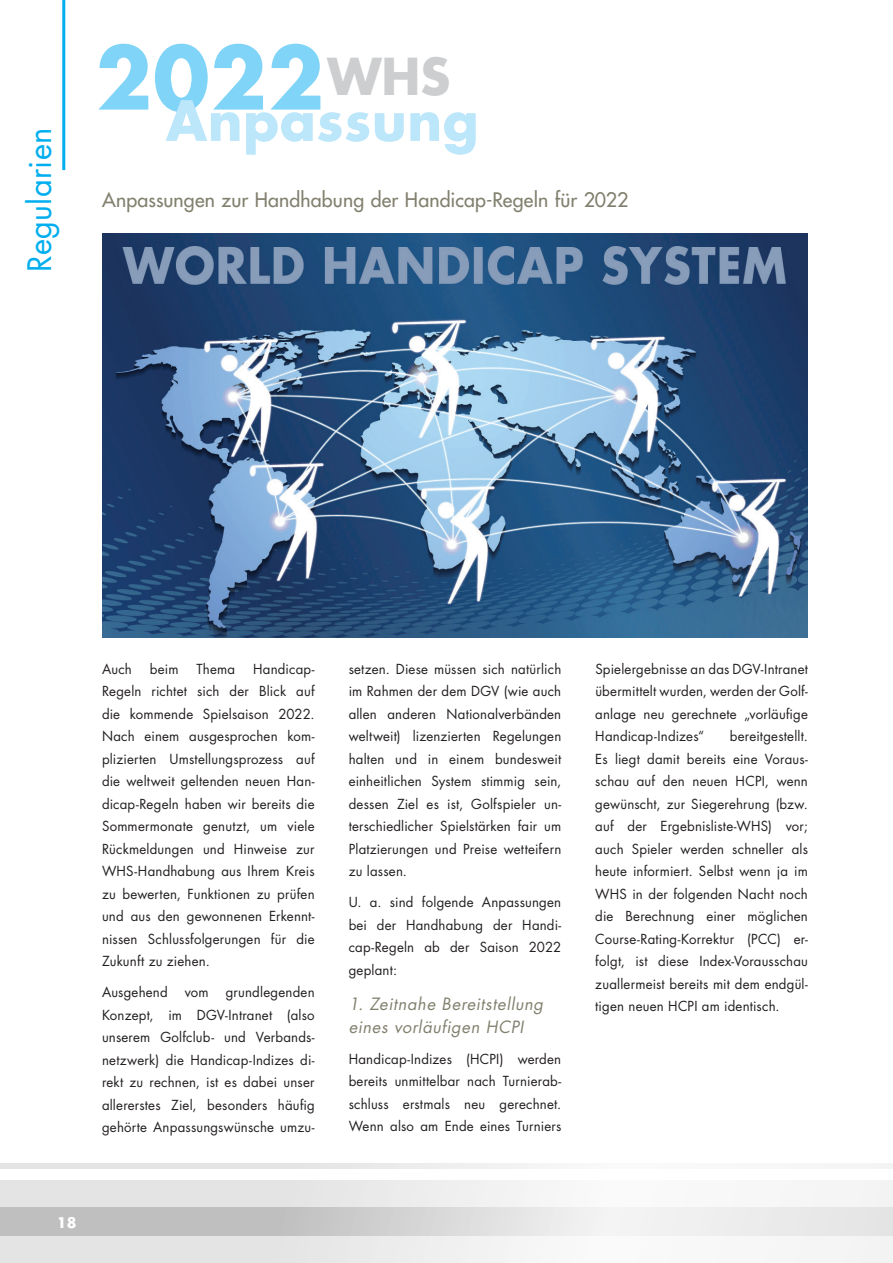
<style>
.page{position:relative;width:893px;height:1263px;background:#fff}
.page>*{position:absolute;margin:0;border:0;box-sizing:border-box;transform-origin:0 0}
.t1{font:700 84.15px "Futura LT";color:#80d4f7}
.t2{font:700 54px "Futura LT";letter-spacing:.01em;color:#bce6fa}
.t3{font:31.5px "Futura LT";letter-spacing:.01em;color:#00aeef}
.t4{font:19.5px "Futura LT";letter-spacing:.01em;color:#82806e}
.t5{font:italic 16.5px/22.5px "Futura LT";letter-spacing:.035em;color:#82806e}
.t6{font:700 14.25px "Futura LT";color:#fff}
.t7{font:13.5px/22.5px "Futura LT";letter-spacing:.015em;color:#231f20;text-align:justify}
</style>
<div class="page">
<hr style="left:62px;top:0;width:3px;height:170px;background:#00aeef">
<div style="left:0;top:1163px;width:893px;height:6px;background:#eee"></div>
<div style="left:0;top:1180px;width:893px;height:55px;background:#eee"></div>
<svg style="left:0;top:1208px;width:893px;height:55px"></svg>
<img style="left:102px;top:234px;width:706px;height:404px">
<h3 class="t3" style="left:19px;top:272px;width:146px;rotate:-90deg">Regularien</h3>
<h1 class="t1" style="left:96px;top:22px;width:356px">2022<sup>WHS</sup></h1>
<h2 class="t2" style="left:166px;top:85px;width:314px">Anpassung</h2>
<h3 class="t4" style="left:102px;top:187px;width:528px">Anpassungen zur Handhabung der Handicap-Regeln für 2022</h3>
<p class="t7" style="left:102px;top:658px;width:31px">Auch</p>
<p class="t7" style="left:150px;top:658px;width:30px">beim</p>
<p class="t7" style="left:197px;top:658px;width:40px">Thema</p>
<p class="t7" style="left:102px;top:658px;width:214px;text-indent:151px">Handicap-Regeln richtet sich der Blick auf die kommende Spielsaison 2022.<br>Nach einem ausgesprochen kom&shy;plizierten Umstellungsprozess auf die weltweit geltenden neuen Han&shy;dicap-Regeln haben wir bereits die Sommermonate genutzt, um viele Rückmeldungen und Hinweise zur WHS-Handhabung aus Ihrem Kreis zu bewerten, Funktionen zu prüfen und aus den gewonnenen Erkennt&shy;nissen Schlussfolgerungen für die Zukunft zu ziehen.</p>
<p class="t7" style="left:102px;top:981px;width:67px">Ausgehend</p>
<p class="t7" style="left:185px;top:981px;width:25px">vom</p>
<p class="t7" style="left:102px;top:981px;width:214px;text-indent:124px">grundlegenden Konzept, im DGV-Intranet (also unserem Golfclub- und Verbands&shy;netzwerk) die Handicap-Indizes di&shy;rekt zu rechnen, ist es dabei unser allererstes Ziel, besonders häufig gehörte Anpassungswünsche umzu-</p>
<p class="t6" style="left:57px;top:1213px;width:21px">18</p>
<p class="t7" style="left:349px;top:658px;width:214px">setzen. Diese müssen sich natürlich im Rahmen der dem DGV (wie auch allen anderen Nationalverbänden weltweit) lizenzierten Regelungen halten und in einem bundesweit einheitlichen System stimmig sein, dessen Ziel es ist, Golfspieler un&shy;terschiedlicher Spielstärken fair um Platzierungen und Preise wetteifern zu lassen.</p>
<p class="t7" style="left:349px;top:891px;width:214px">U. a. sind folgende Anpassungen bei der Handhabung der Handi&shy;cap-Regeln ab der Saison 2022 geplant:</p>
<p class="t5" style="left:349px;top:993px;width:196px">1. Zeitnahe Bereitstellung eines vorläufigen HCPI</p>
<p class="t7" style="left:349px;top:1047px;width:214px">Handicap-Indizes (HCPI) werden bereits unmittelbar nach Turnierab&shy;schluss erstmals neu gerechnet.<br>Wenn also am Ende eines Turniers</p>
<p class="t7" style="left:595px;top:658px;width:214px">Spielergebnisse an das DGV-Intranet übermittelt wurden, werden der Golf&shy;anlage neu gerechnete „vorläufige Handicap-Indizes“</p>
<p class="t7" style="left:595px;top:725px;width:214px;text-indent:135px">bereitgestellt.<br>Es liegt damit bereits eine Voraus&shy;schau auf den neuen HCPI, wenn gewünscht, zur Siegerehrung (bzw. auf der Ergebnisliste-WHS) vor; auch Spieler werden schneller als heute informiert. Selbst wenn ja im WHS in der folgenden Nacht noch die Berechnung einer möglichen Course-Rating-Korrektur (PCC) er&shy;folgt, ist diese Index-Vorausschau zuallermeist bereits mit dem endgül&shy;tigen neuen HCPI am identisch.</p>
</div>
